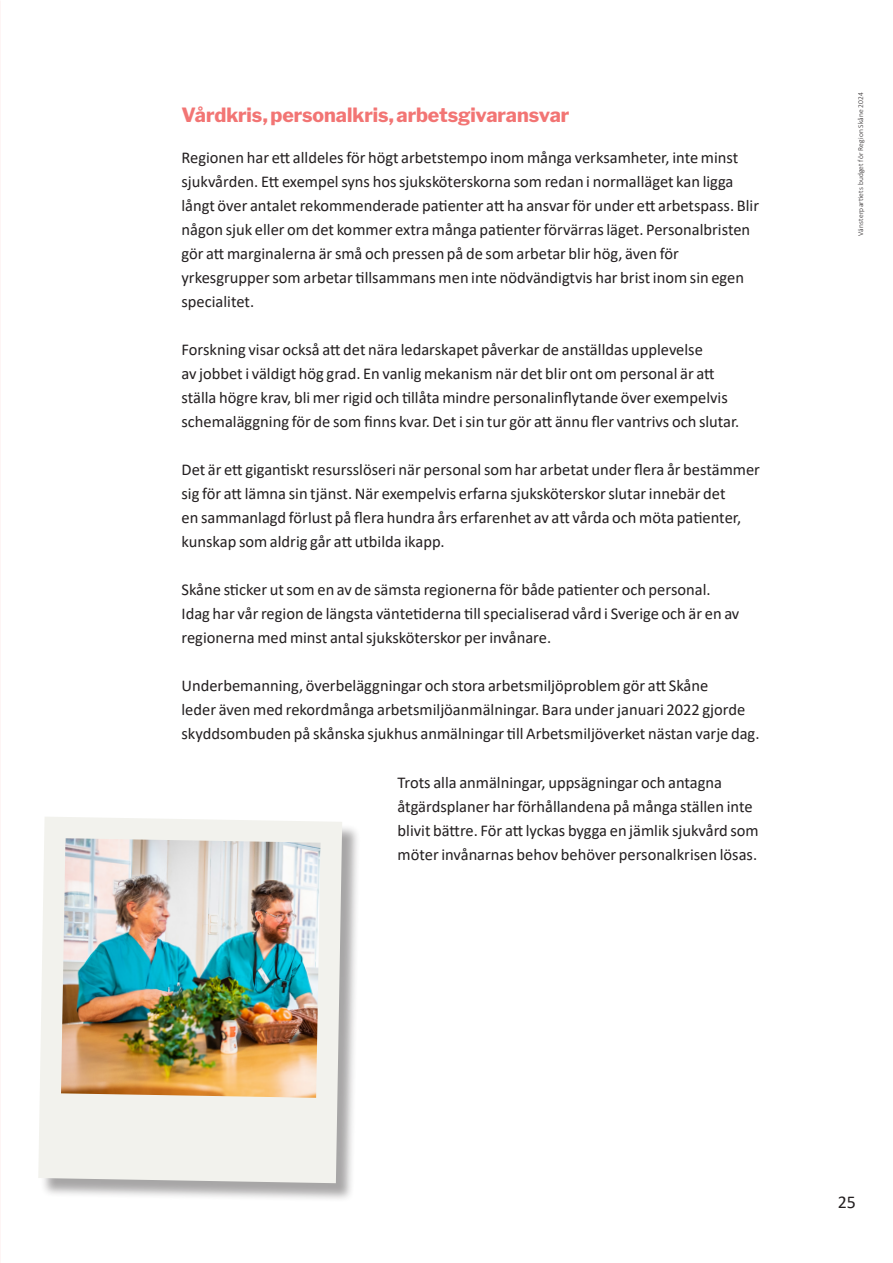
<style>
.page{position:relative;width:893px;height:1263px;background:#fff}
.page>*{position:absolute;margin:0;border:0;box-sizing:border-box;transform-origin:0 0}
.t1{font:800 19.5px "Libre Franklin";letter-spacing:-.005em;color:#f27574}
.t2{font:18px "Calibri";color:#231f20}
.t3{font:16.5px/24px "Calibri";color:#231f20}
.t4{font:300 7.5px "Calibri";letter-spacing:.02em;color:#231f20}
</style>
<div class="page">
<div style="left:40px;top:819px;width:321px;height:383px;background:#231f20;opacity:.4"></div>
<svg style="left:38px;top:817px;width:304px;height:366px;background:#efefeb"></svg>
<img style="left:61px;top:838px;width:260px;height:260px">
<p class="t1" style="left:182px;top:103px;width:389px">Vårdkris, personalkris, arbetsgivaransvar</p>
<p class="t3" style="left:182px;top:145px;width:579px">Regionen har ett alldeles för högt arbetstempo inom många verksamheter, inte minst sjukvården. Ett exempel syns hos sjuksköterskorna som redan i normalläget kan ligga långt över antalet rekommenderade patienter att ha ansvar för under ett arbetspass. Blir någon sjuk eller om det kommer extra många patienter förvärras läget. Personalbristen gör att marginalerna är små och pressen på de som arbetar blir hög, även för yrkesgrupper som arbetar tillsammans men inte nödvändigtvis har brist inom sin egen specialitet.</p>
<p class="t3" style="left:182px;top:337px;width:559px">Forskning visar också att det nära ledarskapet påverkar de anställdas upplevelse<br>av jobbet i väldigt hög grad. En vanlig mekanism när det blir ont om personal är att ställa högre krav, bli mer rigid och tillåta mindre personalinflytande över exempelvis schemaläggning för de som finns kvar. Det i sin tur gör att ännu fler vantrivs och slutar.</p>
<p class="t3" style="left:182px;top:457px;width:580px">Det är ett gigantiskt resursslöseri när personal som har arbetat under flera år bestämmer sig för att lämna sin tjänst. När exempelvis erfarna sjuksköterskor slutar innebär det<br>en sammanlagd förlust på flera hundra års erfarenhet av att vårda och möta patienter, kunskap som aldrig går att utbilda ikapp.</p>
<p class="t3" style="left:182px;top:577px;width:559px">Skåne sticker ut som en av de sämsta regionerna för både patienter och personal.<br>Idag har vår region de längsta väntetiderna till specialiserad vård i Sverige och är en av regionerna med minst antal sjuksköterskor per invånare.</p>
<p class="t3" style="left:182px;top:673px;width:580px">Underbemanning, överbeläggningar och stora arbetsmiljöproblem gör att Skåne<br>leder även med rekordmånga arbetsmiljöanmälningar. Bara under januari 2022 gjorde skyddsombuden på skånska sjukhus anmälningar till Arbetsmiljöverket nästan varje dag.</p>
<p class="t3" style="left:398px;top:770px;width:363px">Trots alla anmälningar, uppsägningar och antagna åtgärdsplaner har förhållandena på många ställen inte blivit bättre. För att lyckas bygga en jämlik sjukvård som möter invånarnas behov behöver personalkrisen lösas.</p>
<p class="t4" style="left:856px;top:236px;width:145px;rotate:-90deg">Vänsterpartiets budget för Region Skåne 2024</p>
<p class="t2" style="left:838px;top:1190px;width:20px">25</p>
</div>
